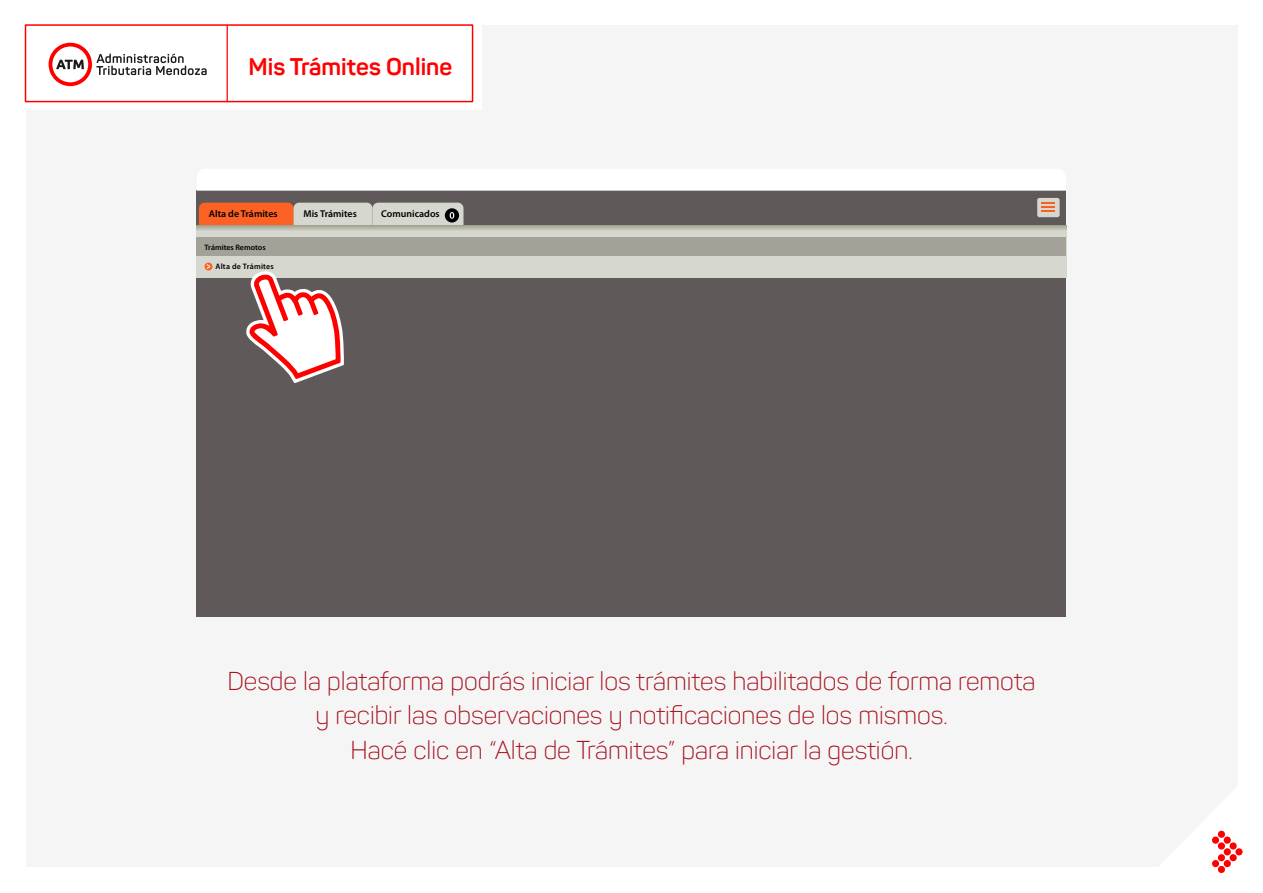
<style>
.page{position:relative;width:1263px;height:893px;background:#fff}
.page>*{position:absolute;margin:0;border:0;box-sizing:border-box;transform-origin:0 0}
.t1{font:300 25.5px/34.5px "Panton";color:#a5101d;text-align:center}
.t2{font:700 23.85px "Panton";color:#f00}
.t3{font:600 9.9px "Myriad Pro";color:#000}
.t4{font:600 7.95px "Myriad Pro";color:#000}
.t5{font:600 7.95px "Myriad Pro";letter-spacing:.03em;color:#000}
</style>
<div class="page">
<div style="left:26px;top:25px;width:1211px;height:842px;background:#f5f5f5"></div>
<svg style="left:1212px;top:830px;width:31px;height:43px"></svg>
<div style="left:0;top:0;width:481px;height:110px;background:#fff"></div>
<svg style="left:49px;top:43px;width:158px;height:43px"></svg>
<hr style="left:227px;top:25px;width:1px;height:77px;background:#f00">
<div style="left:25px;top:24px;width:448px;height:78px;border:2px solid #f00"></div>
<div style="left:197px;top:191px;width:869px;height:426px;background:#5f5a59"></div>
<svg style="left:199px;top:203px;width:264px;height:22px"></svg>
<div style="left:1037px;top:198px;width:22px;height:19px;background:#d6d7ce;border-radius:2px"></div>
<svg style="left:1041px;top:202px;width:14px;height:10px"></svg>
<svg style="left:197px;top:225px;width:869px;height:52px"></svg>
<div style="left:197px;top:238px;width:869px;height:18px;background:#a4a199"></div>
<svg style="left:197px;top:190px;width:869px;height:1px"></svg>
<svg style="left:204px;top:263px;width:9px;height:8px"></svg>
<svg style="left:207px;top:264px;width:3px;height:5px"></svg>
<svg style="left:246px;top:270px;width:98px;height:113px"></svg>
<p class="t2" style="left:248px;top:52px;width:205px">Mis Trámites Online</p>
<p class="t3" style="left:209px;top:208px;width:70px">Alta de Trámites</p>
<p class="t3" style="left:303px;top:208px;width:55px">Mis Trámites</p>
<p class="t3" style="left:381px;top:208px;width:60px">Comunicados</p>
<p class="t4" style="left:204px;top:243px;width:63px">Trámites Remotos</p>
<p class="t5" style="left:215px;top:262px;width:60px">Alta de Trámites</p>
<p class="t1" style="left:227px;top:663px;width:810px">Desde la plataforma podrás iniciar los trámites habilitados de forma remota y recibir las observaciones y notificaciones de los mismos.<br>Hacé clic en “Alta de Trámites” para iniciar la gestión.</p>
</div>
